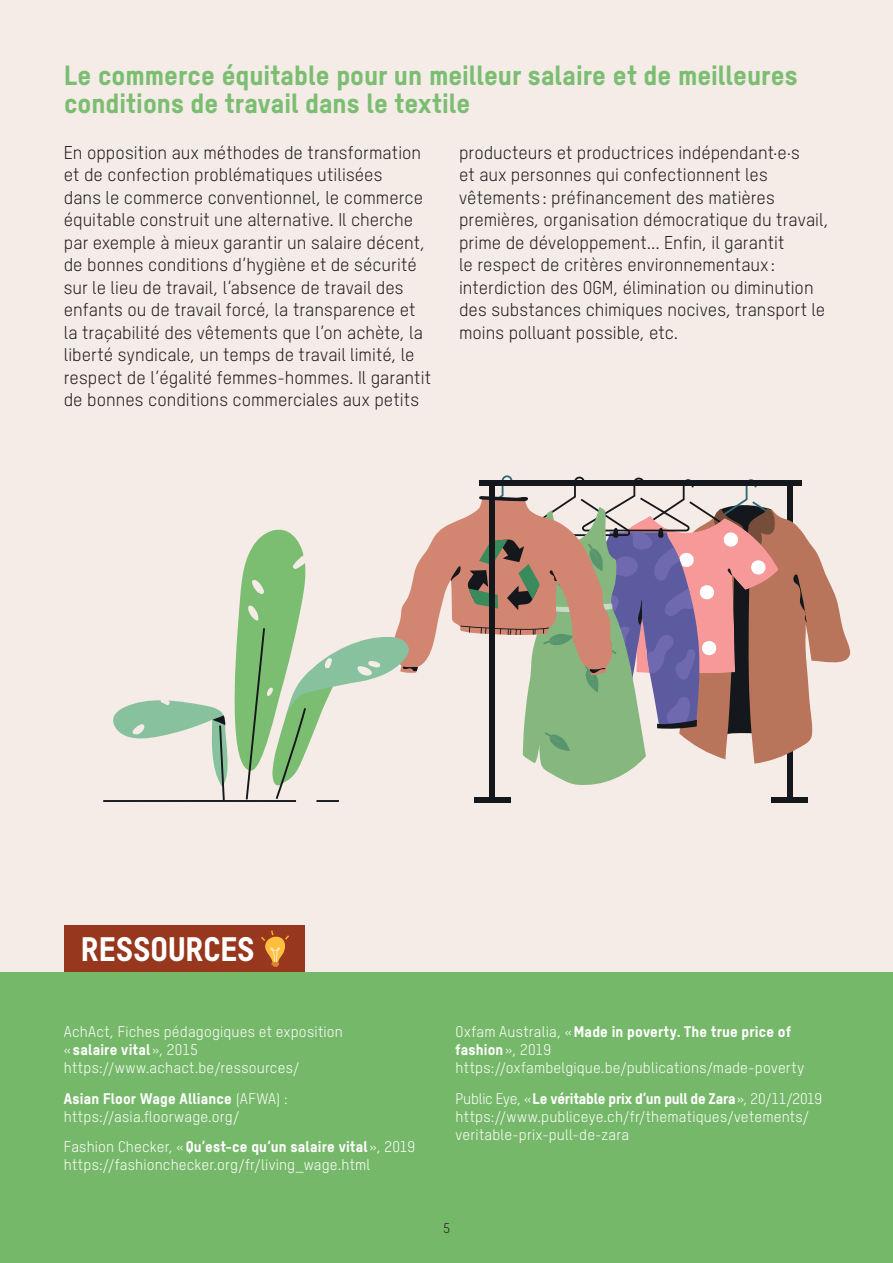
<style>
.page{position:relative;width:893px;height:1263px;background:#f5ece7}
.page>*{position:absolute;margin:0;border:0;box-sizing:border-box;transform-origin:0 0}
.t1{font:33px "T Star Pro Heavy";letter-spacing:.005em;color:#fff}
.t2{font:27px/28.5px "T Star Pro Heavy";color:#7bbe72}
.t3{font:18px/22.5px "T Star Pro Regular";color:#231f20}
.t4{font:15px/18px "T Star Pro Regular";letter-spacing:.015em;color:#fff}
.t5{font:15px/18px "T Star Pro Heavy";letter-spacing:.01em;color:#fff}
.t6{font:15px "T Star Pro Heavy";letter-spacing:-.01em;color:#fff}
.t7{font:13.5px "T Star Pro Regular";color:#231f20}
.s1{font-family:"T Star Pro Regular"}
</style>
<div class="page">
<div style="left:0;top:972px;width:893px;height:291px;background:#76b869"></div>
<svg style="left:103px;top:475px;width:747px;height:328px"></svg>
<div style="left:64px;top:925px;width:241px;height:47px;background:#96371e"></div>
<svg style="left:261px;top:930px;width:28px;height:37px"></svg>
<h2 class="t2" style="left:64px;top:58px;width:735px">Le commerce équitable pour un meilleur salaire et de meilleures conditions de travail dans le textile</h2>
<p class="t3" style="left:64px;top:140px;width:369px">En opposition aux méthodes de transformation et de confection problématiques utilisées<br>dans le commerce conventionnel, le commerce équitable construit une alternative. Il cherche par exemple à mieux garantir un salaire décent, de bonnes conditions d’hygiène et de sécurité sur le lieu de travail, l’absence de travail des enfants ou de travail forcé, la transparence et la traçabilité des vêtements que l’on achète, la liberté syndicale, un temps de travail limité, le respect de l’égalité femmes-hommes. Il garantit de bonnes conditions commerciales aux petits</p>
<p class="t3" style="left:459px;top:140px;width:371px">producteurs et productrices indépendant·e·s<br>et aux personnes qui confectionnent les vêtements : préfinancement des matières premières, organisation démocratique du travail, prime de développement... Enfin, il garantit<br>le respect de critères environnementaux : interdiction des OGM, élimination ou diminution des substances chimiques nocives, transport le moins polluant possible, etc.</p>
<h1 class="t1" style="left:81px;top:924px;width:175px">RESSOURCES</h1>
<p class="t4" style="left:64px;top:1021px;width:281px">AchAct, Fiches pédagogiques et exposition</p>
<p class="t5" style="left:64px;top:1039px;width:135px"><span class="s1">«</span>salaire vital<span class="s1">», 2015</span></p>
<p class="t4" style="left:64px;top:1057px;width:237px">https://www.achact.be/ressources/</p>
<p class="t5" style="left:64px;top:1088px;width:225px">Asian Floor Wage Alliance <span class="s1">(AFWA) :</span></p>
<p class="t4" style="left:64px;top:1106px;width:177px">https://asia.floorwage.org/</p>
<p class="t5" style="left:64px;top:1136px;width:353px"><span class="s1">Fashion Checker, «</span>Qu’est-ce qu’un salaire vital <span class="s1">», 2019</span></p>
<p class="t4" style="left:64px;top:1155px;width:308px">https://fashionchecker.org/fr/living_wage.html</p>
<p class="t5" style="left:455px;top:1021px;width:337px"><span class="s1">Oxfam Australia, «</span>Made in poverty. The true price of fashion<span class="s1">», 2019</span></p>
<p class="t4" style="left:455px;top:1057px;width:350px">https://oxfambelgique.be/publications/made-poverty</p>
<p class="t6" style="left:455px;top:1086px;width:368px"><span class="s1">Public Eye, «</span>Le véritable prix d’un pull de Zara<span class="s1">», 20/11/2019</span></p>
<p class="t4" style="left:455px;top:1106px;width:355px">https://www.publiceye.ch/fr/thematiques/vetements/ veritable-prix-pull-de-zara</p>
<p class="t7" style="left:443px;top:1219px;width:8px">5</p>
</div>
